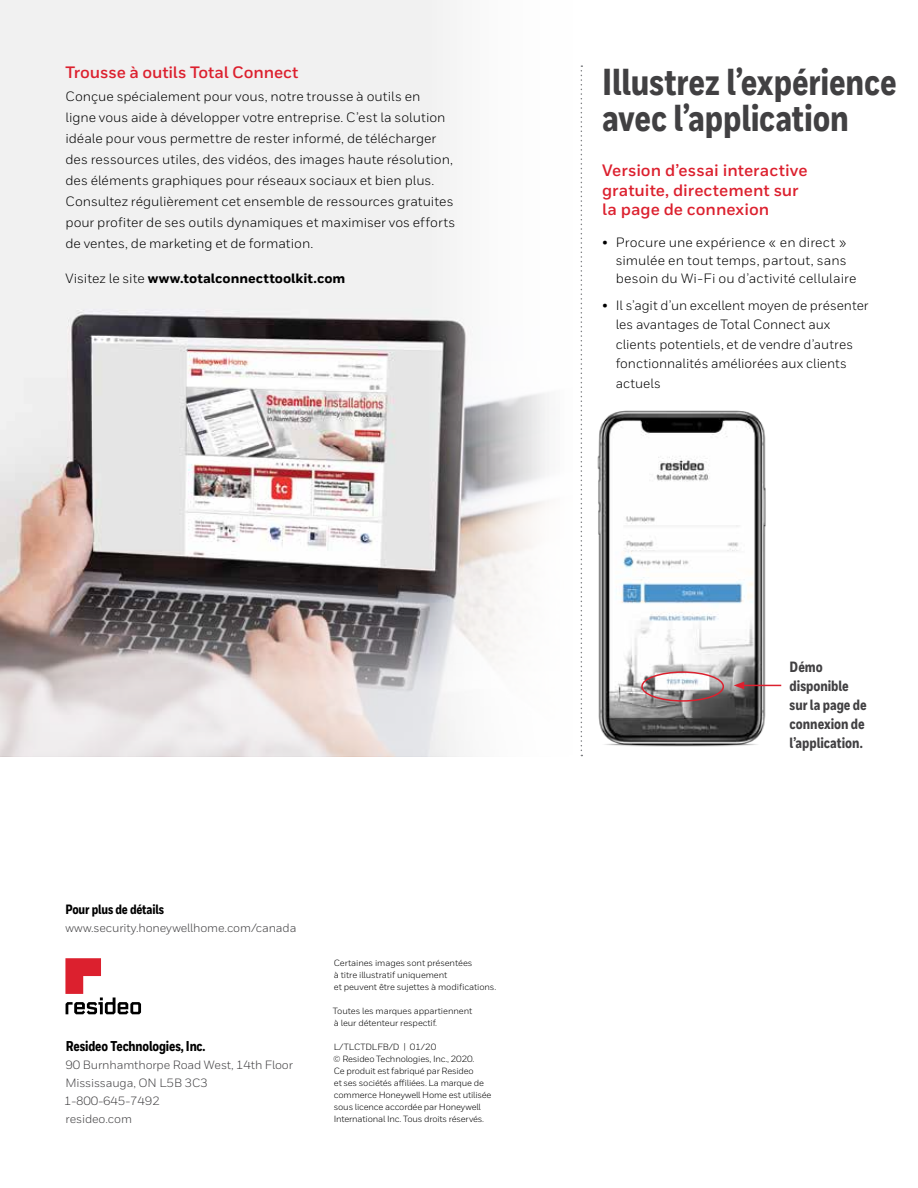
<style>
.page{position:relative;width:918px;height:1188px;background:#fff}
.page>*{position:absolute;margin:0;border:0;box-sizing:border-box;transform-origin:0 0}
.t1{font:800 37.5px/36px "Honeywell Cond";letter-spacing:-.005em;color:#414042}
.t2{font:700 16.5px/19.5px "Honeywell Sans";color:#dc202e}
.t3{font:800 14.85px/19px "Honeywell Cond";color:#414042}
.t4{font:800 14.25px "Honeywell Cond";letter-spacing:-.01em;color:#000}
.t5{font:13.5px/21px "Honeywell Sans";color:#000}
.t6{font:800 13.5px "Honeywell Sans";letter-spacing:.005em;color:#000}
.t7{font:800 13.5px "Honeywell Cond";letter-spacing:-.01em;color:#000}
.t8{font:12px/18px "Honeywell Sans";letter-spacing:-.01em;color:#414042}
.t9{font:9px/12px "Honeywell Sans";letter-spacing:-.02em;color:#000}
.s1{font-weight:400}
</style>
<div class="page">
<img style="left:0;top:0;width:581px;height:538px">
<svg style="left:0;top:538px;width:581px;height:218px"></svg>
<svg style="left:581px;top:65px;width:1px;height:691px"></svg>
<svg style="left:65px;top:958px;width:76px;height:56px"></svg>
<img style="left:582px;top:410px;width:200px;height:347px">
<div style="left:641px;top:671px;width:83px;height:31px;border:2px solid #dc202e;border-radius:50%"></div>
<hr style="left:742px;top:685px;width:39px;height:1px;background:#dc202e">
<svg style="left:734px;top:682px;width:10px;height:7px"></svg>
<p class="t2" style="left:65px;top:63px;width:235px">Trousse à outils Total Connect</p>
<p class="t5" style="left:65px;top:86px;width:391px">Conçue spécialement pour vous, notre trousse à outils en<br>ligne vous aide à développer votre entreprise. C’est la solution idéale pour vous permettre de rester informé, de télécharger des ressources utiles, des vidéos, des images haute résolution, des éléments graphiques pour réseaux sociaux et bien plus.<br>Consultez régulièrement cet ensemble de ressources gratuites pour profiter de ses outils dynamiques et maximiser vos efforts de ventes, de marketing et de formation.</p>
<p class="t6" style="left:65px;top:270px;width:282px"><span class="s1">Visitez le site</span> www.totalconnecttoolkit.com</p>
<h1 class="t1" style="left:602px;top:65px;width:296px">Illustrez l’expérience avec l’application</h1>
<p class="t2" style="left:602px;top:161px;width:207px">Version d’essai interactive gratuite, directement sur la page de connexion</p>
<p class="t5" style="left:616px;top:233px;width:242px;line-height:18px;text-indent:-14px">• Procure une expérience « en direct » simulée en tout temps, partout, sans besoin du Wi-Fi ou d’activité cellulaire</p>
<p class="t5" style="left:616px;top:296px;width:254px;line-height:19.5px;text-indent:-14px">• Il s’agit d’un excellent moyen de présenter les avantages de Total Connect aux clients potentiels, et de vendre d’autres fonctionnalités améliorées aux clients actuels</p>
<p class="t7" style="left:65px;top:901px;width:100px">Pour plus de détails</p>
<p class="t8" style="left:65px;top:918px;width:233px">www.security.honeywellhome.com/canada</p>
<p class="t4" style="left:66px;top:1037px;width:141px">Resideo Technologies, Inc.</p>
<p class="t8" style="left:64px;top:1055px;width:231px">90 Burnhamthorpe Road West, 14th Floor<br>Mississauga, ON L5B 3C3<br>1-800-645-7492<br>resideo.com</p>
<p class="t9" style="left:334px;top:957px;width:164px">Certaines images sont présentées<br>à titre illustratif uniquement<br>et peuvent être sujettes à modifications.</p>
<p class="t9" style="left:333px;top:1005px;width:141px">Toutes les marques appartiennent à leur détenteur respectif.</p>
<p class="t9" style="left:333px;top:1041px;width:160px">L/TLCTDLFB/D | 01/20<br>© Resideo Technologies, Inc., 2020.<br>Ce produit est fabriqué par Resideo<br>et ses sociétés affiliées. La marque de commerce Honeywell Home est utilisée sous licence accordée par Honeywell International Inc. Tous droits réservés.</p>
<p class="t3" style="left:790px;top:658px;width:79px">Démo disponible sur la page de connexion de l’application.</p>
</div>
